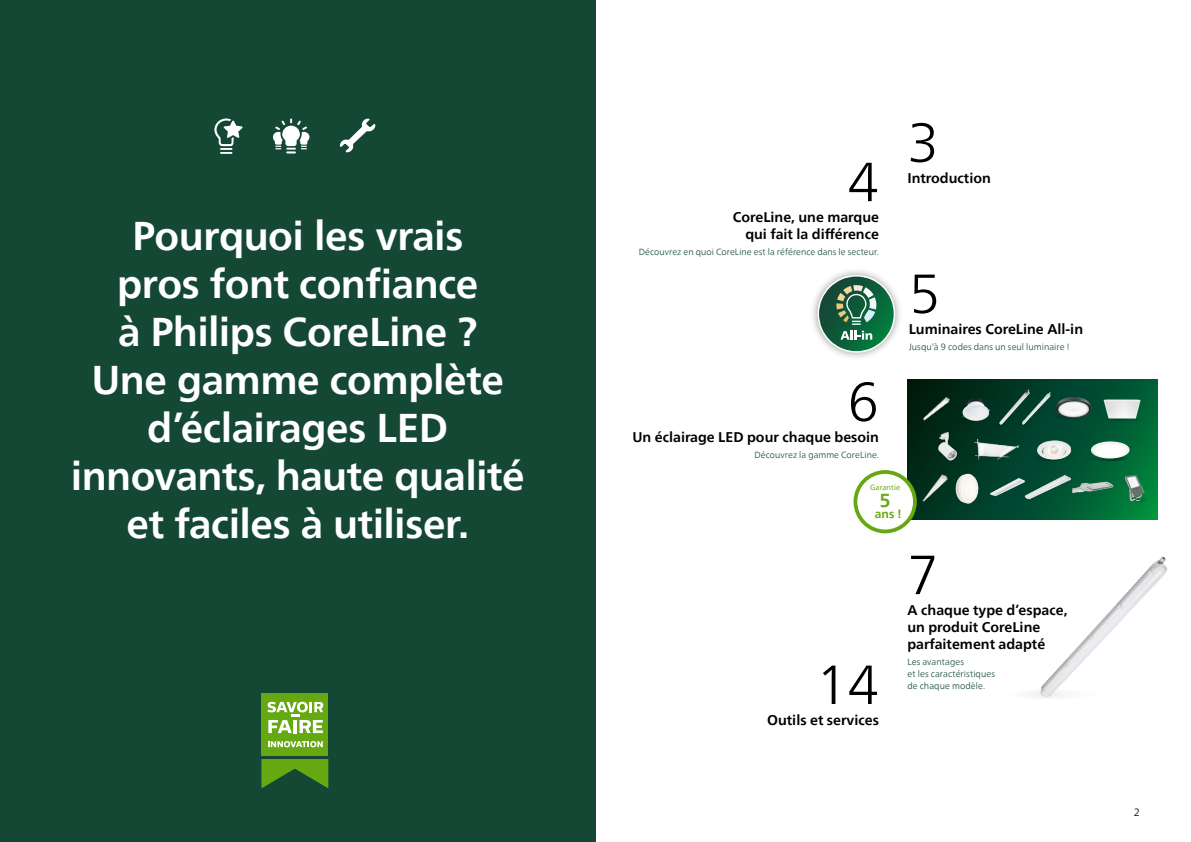
<style>
.page{position:relative;width:1191px;height:842px;background:#fff}
.page>*{position:absolute;margin:0;border:0;box-sizing:border-box;transform-origin:0 0}
.t1{font:300 55px "Neue Frutiger World";color:#000}
.t2{font:700 40px/48px "Neue Frutiger World";letter-spacing:-.015em;color:#fff;text-align:center}
.t3{font:700 18.8px "Neue Frutiger World";color:#65a812}
.t4{font:700 14px/16.8px "Neue Frutiger World";color:#000}
.t5{font:700 11.9px "Neue Frutiger World";color:#65a812}
.t6{font:300 10.5px "Neue Frutiger World";color:#000}
.t7{font:300 9px/12px "Neue Frutiger World";letter-spacing:.005em;color:#144835}
.t8{font:300 8.9px "Neue Frutiger World";letter-spacing:.005em;color:#144835}
.t9{font:7.6px "Neue Frutiger World";color:#65a812}
</style>
<div class="page">
<div style="left:0;top:0;width:595px;height:842px;background:#144835"></div>
<svg style="left:214px;top:118px;width:29px;height:36px"></svg>
<svg style="left:273px;top:118px;width:36px;height:35px"></svg>
<svg style="left:340px;top:118px;width:35px;height:35px"></svg>
<div style="left:261px;top:694px;width:67px;height:62px;background:#65a812"></div>
<svg style="left:261px;top:759px;width:67px;height:29px"></svg>
<svg style="left:268px;top:741px;width:55px;height:6px"></svg>
<svg style="left:267px;top:702px;width:56px;height:31px"></svg>
<svg style="left:907px;top:379px;width:250px;height:140px"></svg>
<svg style="left:957px;top:452px;width:16px;height:4px"></svg>
<svg style="left:917px;top:498px;width:5px;height:4px"></svg>
<img style="left:922px;top:472px;width:28px;height:32px">
<svg style="left:987px;top:491px;width:11px;height:7px"></svg>
<img style="left:990px;top:478px;width:28px;height:18px">
<img style="left:938px;top:432px;width:19px;height:29px">
<img style="left:1078px;top:482px;width:35px;height:11px">
<svg style="left:1120px;top:495px;width:29px;height:8px"></svg>
<img style="left:1125px;top:475px;width:19px;height:27px">
<img style="left:973px;top:437px;width:47px;height:25px">
<div style="left:855px;top:472px;width:60px;height:59px;background:#fff;border-radius:50%"></div>
<div style="left:853px;top:470px;width:63px;height:63px;border:4px solid #65a812;border-radius:50%"></div>
<svg style="left:1030px;top:688px;width:31px;height:10px"></svg>
<img style="left:1047px;top:557px;width:115px;height:123px">
<img style="left:1029px;top:392px;width:21px;height:33px">
<svg style="left:1030px;top:456px;width:32px;height:5px"></svg>
<img style="left:1036px;top:439px;width:35px;height:21px">
<svg style="left:1084px;top:456px;width:44px;height:6px"></svg>
<img style="left:1091px;top:441px;width:38px;height:18px">
<img style="left:922px;top:397px;width:32px;height:24px">
<img style="left:955px;top:473px;width:23px;height:30px">
<svg style="left:1096px;top:417px;width:46px;height:5px"></svg>
<img style="left:1103px;top:399px;width:37px;height:20px">
<img style="left:1051px;top:393px;width:44px;height:26px">
<img style="left:999px;top:390px;width:30px;height:26px">
<svg style="left:953px;top:416px;width:77px;height:10px"></svg>
<div style="left:809px;top:267px;width:94px;height:94px;background:#000;opacity:.4"></div>
<svg style="left:817px;top:275px;width:78px;height:78px"></svg>
<img style="left:954px;top:397px;width:41px;height:27px">
<img style="left:1018px;top:469px;width:60px;height:35px">
<h2 class="t2" style="left:71px;top:211px;width:455px">Pourquoi les vrais<br>pros font confiance<br>à Philips CoreLine ?<br>Une gamme complète d’éclairages LED innovants, haute qualité et faciles à utiliser.</h2>
<h1 class="t1" style="left:847px;top:139px;width:33px">4</h1>
<p class="t4" style="left:733px;top:209px;width:148px;text-align:right">CoreLine, une marque qui fait la différence</p>
<p class="t8" style="left:638px;top:245px;width:242px">Découvrez en quoi CoreLine est la référence dans le secteur.</p>
<h1 class="t1" style="left:907px;top:100px;width:33px">3</h1>
<p class="t4" style="left:907px;top:169px;width:85px">Introduction</p>
<h1 class="t1" style="left:908px;top:251px;width:33px">5</h1>
<p class="t4" style="left:908px;top:321px;width:176px">Luminaires CoreLine All-in</p>
<p class="t7" style="left:908px;top:341px;width:162px">Jusqu’à 9 codes dans un seul luminaire !</p>
<h1 class="t1" style="left:847px;top:359px;width:33px">6</h1>
<p class="t4" style="left:632px;top:428px;width:248px">Un éclairage LED pour chaque besoin</p>
<p class="t8" style="left:754px;top:448px;width:126px">Découvrez la gamme CoreLine.</p>
<p class="t9" style="left:870px;top:481px;width:32px">Garantie</p>
<h3 class="t3" style="left:879px;top:484px;width:13px">5</h3>
<p class="t5" style="left:875px;top:504px;width:28px">ans !</p>
<h1 class="t1" style="left:816px;top:642px;width:65px">14</h1>
<p class="t4" style="left:767px;top:711px;width:113px">Outils et services</p>
<h1 class="t1" style="left:907px;top:532px;width:33px">7</h1>
<p class="t4" style="left:907px;top:602px;width:161px">A chaque type d’espace, un produit CoreLine parfaitement adapté</p>
<p class="t7" style="left:907px;top:656px;width:89px">Les avantages<br>et les caractéristiques</p>
<p class="t7" style="left:907px;top:680px;width:79px">de chaque modèle.</p>
<p class="t6" style="left:1134px;top:804px;width:8px">2</p>
</div>
